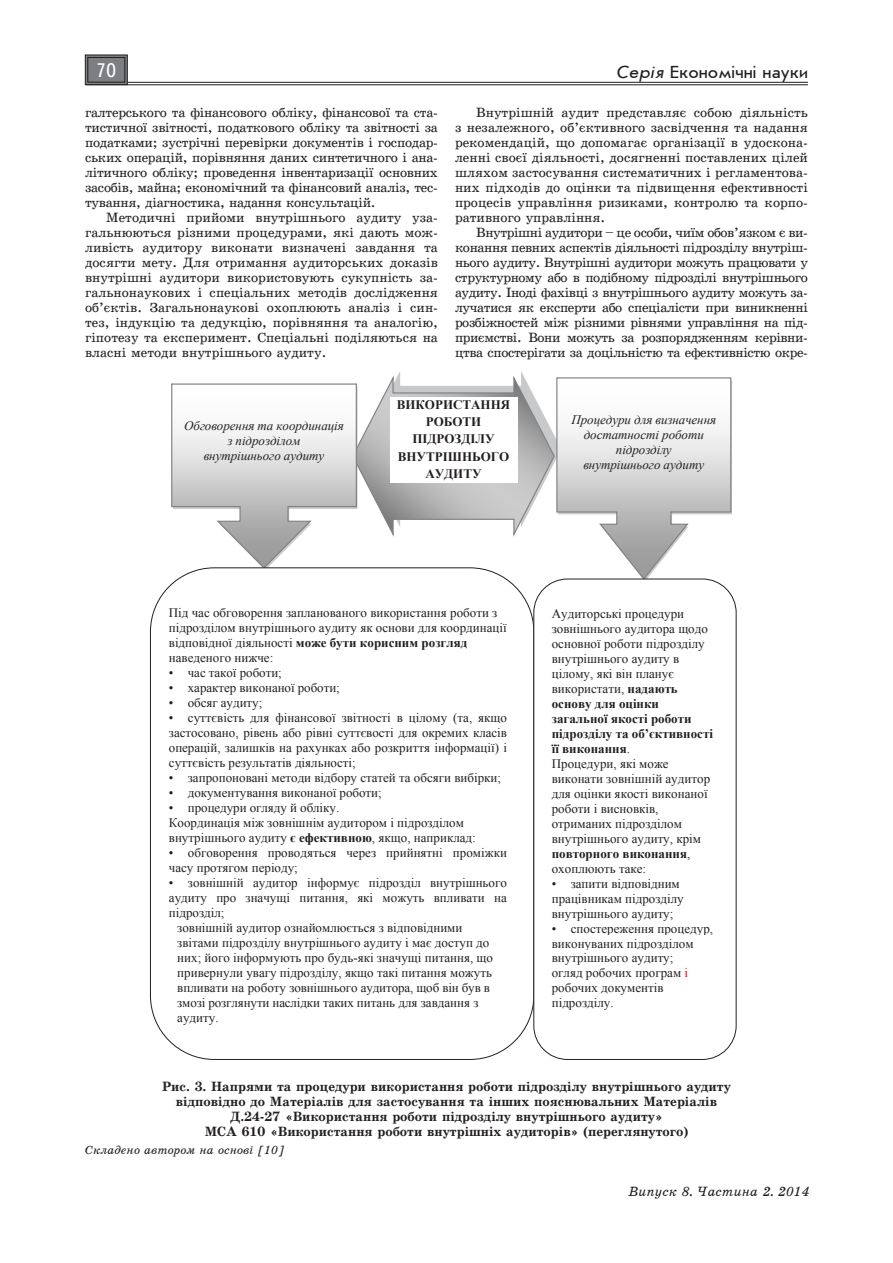
<style>
.page{position:relative;width:893px;height:1263px;background:#fff}
.page>*{position:absolute;margin:0;border:0;box-sizing:border-box;transform-origin:0 0}
.t1{font:19.5px "Ukrainian Text";color:#fff}
.t2{font:18px "Ukrainian Journal Sans";color:#231f20}
.Текст_основной{font:13.5px/15px "Ukrainian School";letter-spacing:-.01em;color:#231f20;text-align:justify}
.Рисунок{font:700 13.5px/15px "Ukrainian School";color:#231f20;text-align:center}
.t3{font:italic 13.5px "Ukrainian School";color:#231f20}
.t4{font:13.05px/15px "Times New Roman";color:#231f20}
.t5{font:italic 13.05px/15px "Times New Roman";letter-spacing:-.005em;color:#231f20;text-align:center}
.t6{font:700 13.05px/17.2px "Times New Roman";color:#231f20;text-align:center}
.джерело{font:italic 12px "Ukrainian School";color:#231f20}
.s1{font-style:italic}
.s2{font-weight:700}
.s3{color:#f00}
</style>
<div class="page">
<hr style="left:86px;top:82px;width:722px;height:1px;background:#231f20">
<hr style="left:86px;top:85px;width:722px;height:1px;background:#231f20">
<svg style="left:85px;top:54px;width:43px;height:31px"></svg>
<div style="left:88px;top:57px;width:37px;height:25px;border:1px solid #231f20"></div>
<svg style="left:171px;top:371px;width:561px;height:210px"></svg>
<div style="left:150px;top:568px;width:384px;height:491px;background:#fff;border-radius:64px"></div>
<div style="left:534px;top:579px;width:202px;height:480px;background:#fff;border-radius:34px"></div>
<div style="left:533px;top:578px;width:204px;height:482px;border:1px solid #231f20;border-radius:34px"></div>
<h1 class="t1" style="left:96px;top:60px;width:22px">70</h1>
<h2 class="t2" style="left:616px;top:63px;width:193px"><span class="s1">Серія</span> Економічні науки</h2>
<p class="Текст_основной" style="left:85px;top:105px;width:354px">галтерського та фінансового обліку, фінансової та ста&shy;тистичної звітності, податкового обліку та звітності за податками; зустрічні перевірки документів і господар&shy;ських операцій, порівняння даних синтетичного і ана&shy;літичного обліку; проведення інвентаризації основних засобів, майна; економічний та фінансовий аналіз, тес&shy;тування, діагностика, надання консультацій.</p>
<p class="Текст_основной" style="left:85px;top:210px;width:354px;text-indent:21px">Методичні прийоми внутрішнього аудиту уза&shy;гальнюються різними процедурами, які дають мож&shy;ливість аудитору виконати визначені завдання та досягти мету. Для отримання аудиторських доказів внутрішні аудитори використовують сукупність за&shy;гальнонаукових і спеціальних методів дослідження об’єктів. Загальнонаукові охоплюють аналіз і син&shy;тез, індукцію та дедукцію, порівняння та аналогію, гіпотезу та експеримент. Спеціальні поділяються на власні методи внутрішнього аудиту.</p>
<p class="Текст_основной" style="left:455px;top:105px;width:354px;text-indent:21px">Внутрішній аудит представляє собою діяльність з незалежного, об’єктивного засвідчення та надання рекомендацій, що допомагає організації в удоскона&shy;ленні своєї діяльності, досягненні поставлених цілей шляхом застосування систематичних і регламентова&shy;них підходів до оцінки та підвищення ефективності процесів управління ризиками, контролю та корпо&shy;ративного управління.</p>
<p class="Текст_основной" style="left:455px;top:225px;width:354px;text-indent:21px">Внутрішні аудитори – це особи, чиїм обов’язком є ви&shy;конання певних аспектів діяльності підрозділу внутріш&shy;нього аудиту. Внутрішні аудитори можуть працювати у структурному або в подібному підрозділі внутрішнього аудиту. Іноді фахівці з внутрішнього аудиту можуть за&shy;лучатися як експерти або спеціалісти при виникненні розбіжностей між різними рівнями управління на під&shy;приємстві. Вони можуть за розпорядженням керівни&shy;цтва спостерігати за доцільністю та ефективністю окре-</p>
<p class="t6" style="left:397px;top:396px;width:115px">ВИКОРИСТАННЯ<br>РОБОТИ<br>ПІДРОЗДІЛУ<br>ВНУТРІШНЬОГО<br>АУДИТУ</p>
<p class="t5" style="left:184px;top:418px;width:161px">Обговорення та координація з підрозділом<br>внутрішнього аудиту</p>
<p class="t5" style="left:571px;top:412px;width:146px">Процедури для визначення достатності роботи підрозділу<br>внутрішнього аудиту</p>
<p class="t4" style="left:169px;top:605px;width:339px">Під час обговорення запланованого використання роботи з підрозділом внутрішнього аудиту як основи для координації відповідної діяльності <span class="s2">може бути корисним розгляд </span>наведеного нижче:</p>
<p class="t4" style="left:169px;top:665px;width:114px">• час такої роботи;</p>
<p class="t4" style="left:169px;top:680px;width:172px">• характер виконаної роботи;</p>
<p class="t4" style="left:169px;top:695px;width:95px">• обсяг аудиту;</p>
<p class="t4" style="left:169px;top:710px;width:340px;text-align:justify">• суттєвість для фінансової звітності в цілому (та, якщо застосовано, рівень або рівні суттєвості для окремих класів операцій, залишків на рахунках або розкриття інформації) і суттєвість результатів діяльності;</p>
<p class="t4" style="left:169px;top:770px;width:334px">• запропоновані методи відбору статей та обсяги вибірки;</p>
<p class="t4" style="left:169px;top:785px;width:214px">• документування виконаної роботи;</p>
<p class="t4" style="left:169px;top:800px;width:308px">• процедури огляду й обліку.<br>Координація між зовнішнім аудитором і підрозділом внутрішнього аудиту <span class="s2">є ефективною</span>, якщо, наприклад:</p>
<p class="t4" style="left:169px;top:845px;width:340px">• обговорення проводяться через прийнятні проміжки часу протягом періоду;</p>
<p class="t4" style="left:169px;top:875px;width:339px">• зовнішній аудитор інформує підрозділ внутрішнього</p>
<p class="t4" style="left:169px;top:890px;width:340px">аудиту про значущі питання, які можуть впливати на</p>
<p class="t4" style="left:169px;top:905px;width:57px">підрозділ;</p>
<p class="t4" style="left:177px;top:919px;width:287px">зовнішній аудитор ознайомлюється з відповідними</p>
<p class="t4" style="left:177px;top:934px;width:314px">звітами підрозділу внутрішнього аудиту і має доступ до</p>
<p class="t4" style="left:177px;top:949px;width:317px">них; його інформують про будь-які значущі питання, що</p>
<p class="t4" style="left:177px;top:964px;width:316px">привернули увагу підрозділу, якщо такі питання можуть</p>
<p class="t4" style="left:177px;top:979px;width:314px">впливати на роботу зовнішнього аудитора, щоб він був в</p>
<p class="t4" style="left:177px;top:994px;width:303px">змозі розглянути наслідки таких питань для завдання з</p>
<p class="t4" style="left:177px;top:1009px;width:43px">аудиту.</p>
<p class="t4" style="left:552px;top:606px;width:163px">Аудиторські процедури зовнішнього аудитора щодо основної роботи підрозділу внутрішнього аудиту в цілому, які він планує використати, <span class="s2">надають основу для оцінки загальної якості роботи підрозділу та об’єктивності її виконання</span>.<br>Процедури, які може виконати зовнішній аудитор для оцінки якості виконаної роботи і висновків, отриманих підрозділом внутрішнього аудиту, крім <span class="s2">повторного виконання</span>, охоплюють таке:</p>
<p class="t4" style="left:552px;top:875px;width:133px">• запити відповідним працівникам підрозділу внутрішнього аудиту;</p>
<p class="t4" style="left:552px;top:920px;width:163px">• спостереження процедур, виконуваних підрозділом внутрішнього аудиту;<br>огляд робочих програм <span class="s3">і </span>робочих документів підрозділу.</p>
<p class="Рисунок" style="left:162px;top:1079px;width:570px">Рис. 3. Напрями та процедури використання роботи підрозділу внутрішнього аудиту відповідно до Матеріалів для застосування та інших пояснювальних Матеріалів Д.24-27 «Використання роботи підрозділу внутрішнього аудиту»<br>МСА 610 «Використання роботи внутрішніх аудиторів» (переглянутого)</p>
<p class="джерело" style="left:85px;top:1143px;width:201px">Складено автором на основі [10]</p>
<p class="t3" style="left:628px;top:1183px;width:183px">Випуск 8. Частина 2. 2014</p>
</div>
